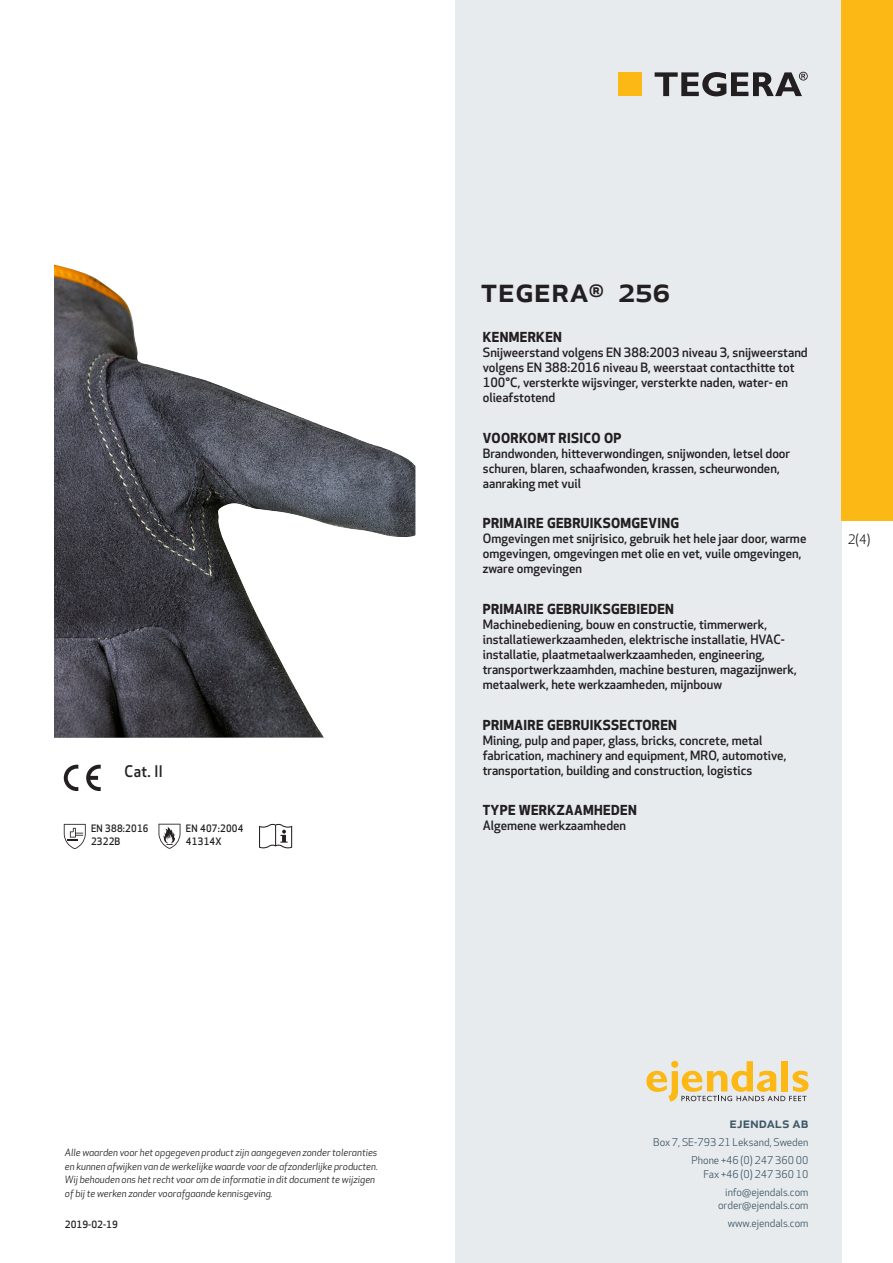
<style>
.page{position:relative;width:893px;height:1263px;background:#fff}
.page>*{position:absolute;margin:0;border:0;box-sizing:border-box;transform-origin:0 0}
.prodname{font:500 34.5px "Apex New";color:#231f20}
.Artikel{font:500 15.6px "Apex New";color:#231f20;scale:.95 1}
.t1{font:500 15px "Apex New";color:#405968}
.Funktion_body{font:700 13.5px "Apex New";letter-spacing:.025em;color:#231f20}
.t2{font:12.75px "Apex New";color:#231f20}
.Funktion_body-2{font:500 12.6px/15px "Apex New";color:#231f20}
.t3{font:10.5px/18px "Apex New";color:#405968;text-align:right}
.Artikel-2{font:500 10.05px/13.2px "Apex New";letter-spacing:.025em;color:#231f20;scale:.95 1}
.t4{font:italic 9.75px/13.5px "Apex New";color:#231f20}
.Sidfot_datum{font:500 9.75px "Apex New";color:#231f20}
</style>
<div class="page">
<div style="left:455px;top:0;width:387px;height:1263px;background:#e8ebee"></div>
<svg style="left:646px;top:1061px;width:162px;height:40px"></svg>
<div style="left:842px;top:0;width:51px;height:520px;background:#fcb814"></div>
<div style="left:618px;top:72px;width:24px;height:24px;background:#fcb814"></div>
<svg style="left:655px;top:72px;width:153px;height:24px"></svg>
<svg style="left:86px;top:765px;width:15px;height:26px"></svg>
<svg style="left:64px;top:765px;width:14px;height:26px"></svg>
<svg style="left:64px;top:824px;width:22px;height:25px"></svg>
<svg style="left:159px;top:824px;width:21px;height:25px"></svg>
<svg style="left:259px;top:824px;width:33px;height:24px"></svg>
<img style="left:54px;top:265px;width:361px;height:473px">
<p class="Artikel" style="left:125px;top:761px;width:42px">Cat. II</p>
<p class="Artikel-2" style="left:91px;top:821px;width:62px">EN 388:2016<br>2322B</p>
<p class="Artikel-2" style="left:186px;top:821px;width:62px">EN 407:2004<br>41314X</p>
<p class="prodname" style="left:480px;top:266px;width:192px">TEGERA<sup>®</sup> 256</p>
<p class="Funktion_body" style="left:483px;top:327px;width:81px">KENMERKEN</p>
<p class="Funktion_body-2" style="left:483px;top:345px;width:326px">Snijweerstand volgens EN 388:2003 niveau 3, snijweerstand volgens EN 388:2016 niveau B, weerstaat contacthitte tot 100°C, versterkte wijsvinger, versterkte naden, water- en olieafstotend</p>
<p class="Funktion_body" style="left:483px;top:428px;width:140px">VOORKOMT RISICO OP</p>
<p class="Funktion_body-2" style="left:483px;top:445px;width:309px">Brandwonden, hitteverwondingen, snijwonden, letsel door schuren, blaren, schaafwonden, krassen, scheurwonden, aanraking met vuil</p>
<p class="Funktion_body" style="left:483px;top:513px;width:198px">PRIMAIRE GEBRUIKSOMGEVING</p>
<p class="Funktion_body-2" style="left:483px;top:531px;width:325px">Omgevingen met snijrisico, gebruik het hele jaar door, warme omgevingen, omgevingen met olie en vet, vuile omgevingen, zware omgevingen</p>
<p class="Funktion_body" style="left:483px;top:599px;width:193px">PRIMAIRE GEBRUIKSGEBIEDEN</p>
<p class="Funktion_body-2" style="left:483px;top:616px;width:315px">Machinebediening, bouw en constructie, timmerwerk, installatiewerkzaamheden, elektrische installatie, HVAC&shy;installatie, plaatmetaalwerkzaamheden, engineering, transportwerkzaamhden, machine besturen, magazijnwerk, metaalwerk, hete werkzaamheden, mijnbouw</p>
<p class="Funktion_body" style="left:483px;top:715px;width:196px">PRIMAIRE GEBRUIKSSECTOREN</p>
<p class="Funktion_body-2" style="left:483px;top:732px;width:305px">Mining, pulp and paper, glass, bricks, concrete, metal fabrication, machinery and equipment, MRO, automotive, transportation, building and construction, logistics</p>
<p class="Funktion_body" style="left:483px;top:800px;width:155px">TYPE WERKZAAMHEDEN</p>
<p class="Funktion_body-2" style="left:483px;top:818px;width:145px">Algemene werkzaamheden</p>
<p class="t2" style="left:848px;top:531px;width:24px">2(4)</p>
<p class="t4" style="left:65px;top:1146px;width:315px">Alle waarden voor het opgegeven product zijn aangegeven zonder toleranties en kunnen afwijken van de werkelijke waarde voor de afzonderlijke producten.<br>Wij behouden ons het recht voor om de informatie in dit document te wijzigen of bij te werken zonder voorafgaande kennisgeving.</p>
<p class="Sidfot_datum" style="left:65px;top:1218px;width:54px">2019-02-19</p>
<p class="t1" style="left:729px;top:1113px;width:80px">ejendals ab</p>
<p class="t3" style="left:653px;top:1133px;width:157px">Box 7, SE-793 21 Leksand, Sweden<br>Phone +46 (0) 247 360 00</p>
<p class="t3" style="left:703px;top:1165px;width:107px">Fax +46 (0) 247 360 10 info@ejendals.com</p>
<p class="t3" style="left:718px;top:1196px;width:92px">order@ejendals.com</p>
<p class="t3" style="left:728px;top:1215px;width:82px">www.ejendals.com</p>
</div>
